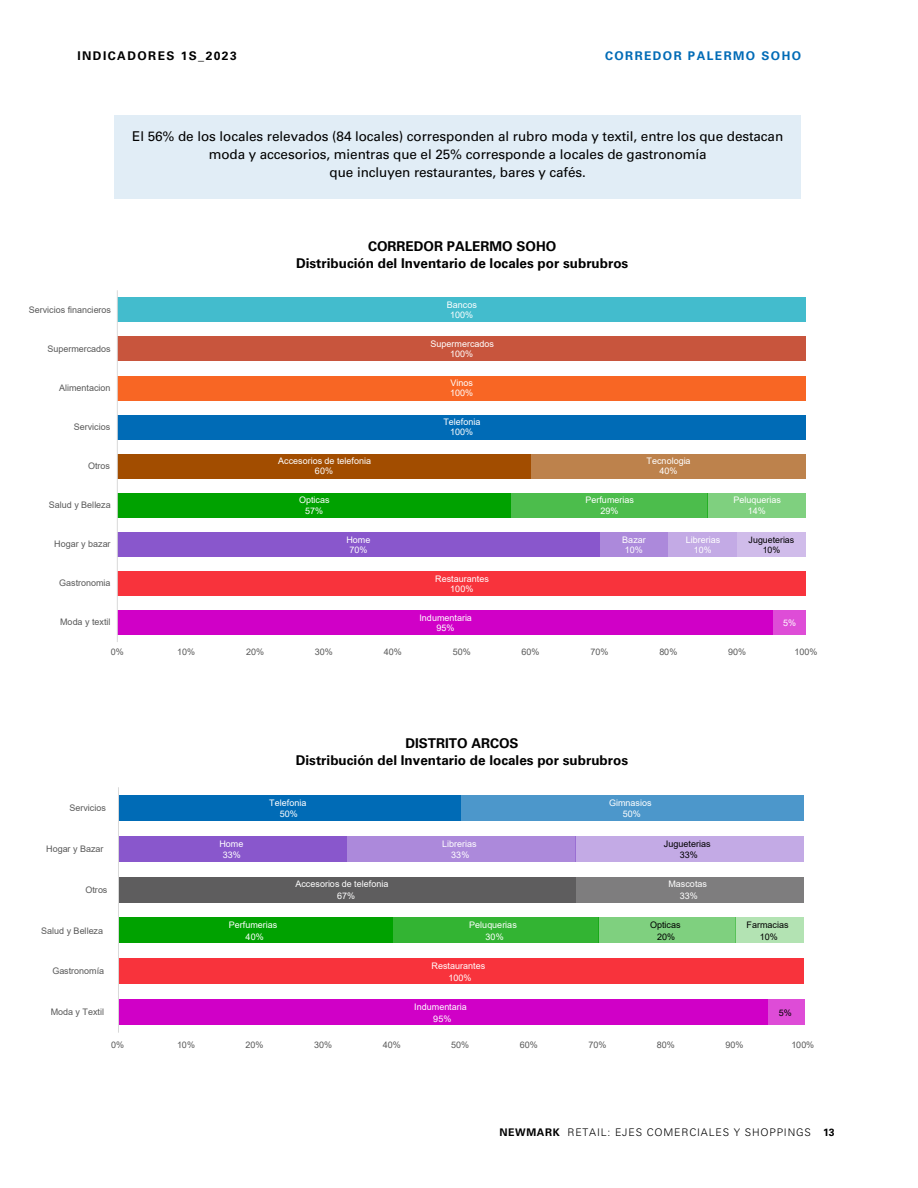
<style>
.page{position:relative;width:918px;height:1188px;background:#fff}
.page>*{position:absolute;margin:0;border:0;box-sizing:border-box;transform-origin:0 0}
.t1{font:13.5px/18px "Univers LT Pro 55 Roman";letter-spacing:-.005em;color:#000;text-align:center}
.t2{font:700 13.5px/16.5px "Univers LT Pro 65";color:#000;text-align:center}
.t3{font:700 12px "Univers LT Pro 65";letter-spacing:.12em;color:#006bb6}
.t4{font:700 12px "Univers LT Pro 65";letter-spacing:.12em;color:#000}
.t5{font:300 10.5px "Univers LT Pro 45";letter-spacing:.08em;color:#000}
.t6{font:9px/10.1px "Arial";letter-spacing:.005em;color:#fff;text-align:center}
.t7{font:9px "Arial";color:#595959}
.t8{font:9px/11.4px "Arial";letter-spacing:.005em;color:#000;text-align:center}
.t9{font:8.85px/10.1px "Arial";letter-spacing:.005em;color:#000;text-align:center}
.t10{font:8.85px "Arial";color:#fff}
.s1{font-family:"Univers LT Pro 65";font-weight:700}
</style>
<div class="page">
<div style="left:114px;top:115px;width:687px;height:84px;background:#e1edf6"></div>
<div style="left:117px;top:610px;width:656px;height:25px;background:#d000c7"></div>
<div style="left:773px;top:610px;width:33px;height:25px;background:#de4dd7"></div>
<div style="left:117px;top:571px;width:689px;height:25px;background:#f8333c"></div>
<div style="left:117px;top:532px;width:482px;height:25px;background:#8957cc"></div>
<div style="left:599px;top:532px;width:69px;height:25px;background:#ac89db"></div>
<div style="left:668px;top:532px;width:69px;height:25px;background:#c3aae5"></div>
<div style="left:737px;top:532px;width:69px;height:25px;background:#d0bcea"></div>
<div style="left:117px;top:493px;width:394px;height:25px;background:#00a200"></div>
<div style="left:511px;top:493px;width:197px;height:25px;background:#4cbd4c"></div>
<div style="left:708px;top:493px;width:98px;height:25px;background:#7fd07f"></div>
<div style="left:117px;top:454px;width:413px;height:24px;background:#a24d00"></div>
<div style="left:530px;top:454px;width:276px;height:24px;background:#bd824c"></div>
<div style="left:117px;top:415px;width:689px;height:24px;background:#006bb6"></div>
<div style="left:117px;top:376px;width:689px;height:24px;background:#f86624"></div>
<div style="left:117px;top:337px;width:689px;height:24px;background:#c8553d"></div>
<div style="left:117px;top:298px;width:689px;height:24px;background:#43bccd"></div>
<hr style="left:117px;top:290px;width:1px;height:352px;background:#d9d9d9">
<div style="left:118px;top:999px;width:650px;height:26px;background:#d000c7"></div>
<div style="left:768px;top:999px;width:36px;height:26px;background:#de4cd7"></div>
<div style="left:118px;top:958px;width:686px;height:26px;background:#f8333c"></div>
<div style="left:118px;top:918px;width:275px;height:25px;background:#00a200"></div>
<div style="left:393px;top:918px;width:206px;height:25px;background:#33b433"></div>
<div style="left:599px;top:918px;width:137px;height:25px;background:#7fd07f"></div>
<div style="left:736px;top:918px;width:68px;height:25px;background:#b3e3b3"></div>
<div style="left:118px;top:877px;width:458px;height:25px;background:#5e5d5e"></div>
<div style="left:576px;top:877px;width:228px;height:25px;background:#7e7d7e"></div>
<div style="left:118px;top:836px;width:229px;height:25px;background:#8957cc"></div>
<div style="left:347px;top:836px;width:229px;height:25px;background:#ac89db"></div>
<div style="left:576px;top:836px;width:228px;height:25px;background:#c3aae5"></div>
<div style="left:118px;top:795px;width:343px;height:25px;background:#006bb6"></div>
<div style="left:461px;top:795px;width:343px;height:25px;background:#4c97cb"></div>
<hr style="left:118px;top:787px;width:1px;height:246px;background:#d9d9d9">
<h2 class="t4" style="left:77px;top:48px;width:161px">INDICADORES 1S_2023</h2>
<h2 class="t3" style="left:605px;top:48px;width:198px">CORREDOR PALERMO SOHO</h2>
<h1 class="t1" style="left:132px;top:127px;width:653px">El 56% de los locales relevados (84 locales) corresponden al rubro moda y textil, entre los que destacan moda y accesorios, mientras que el 25% corresponde a locales de gastronomía<br>que incluyen restaurantes, bares y cafés.</h1>
<h1 class="t2" style="left:296px;top:237px;width:334px">CORREDOR PALERMO SOHO<br>Distribución del Inventario de locales por subrubros</h1>
<p class="t7" style="left:29px;top:303px;width:84px">Servicios financieros</p>
<p class="t6" style="left:447px;top:300px;width:32px">Bancos<br>100%</p>
<p class="t7" style="left:47px;top:342px;width:65px">Supermercados</p>
<p class="t6" style="left:430px;top:339px;width:65px">Supermercados<br>100%</p>
<p class="t7" style="left:59px;top:381px;width:53px">Alimentacion</p>
<p class="t6" style="left:450px;top:378px;width:25px;text-align:left">Vinos<br>100%</p>
<p class="t7" style="left:74px;top:421px;width:38px">Servicios</p>
<p class="t6" style="left:443px;top:417px;width:39px">Telefonia<br>100%</p>
<p class="t7" style="left:88px;top:460px;width:23px">Otros</p>
<p class="t6" style="left:278px;top:456px;width:95px">Accesorios de telefonia<br>60%</p>
<p class="t6" style="left:647px;top:456px;width:46px">Tecnologia<br>40%</p>
<p class="t7" style="left:49px;top:499px;width:63px">Salud y Belleza</p>
<p class="t6" style="left:299px;top:495px;width:32px">Opticas<br>57%</p>
<p class="t6" style="left:585px;top:495px;width:50px">Perfumerias<br>29%</p>
<p class="t6" style="left:733px;top:495px;width:49px">Peluquerias<br>14%</p>
<p class="t7" style="left:54px;top:538px;width:58px">Hogar y bazar</p>
<p class="t6" style="left:346px;top:534px;width:26px">Home<br>70%</p>
<p class="t6" style="left:622px;top:534px;width:25px;text-align:left">Bazar<br>10%</p>
<p class="t6" style="left:686px;top:534px;width:36px">Librerias</p>
<p class="t10" style="left:694px;top:543px;width:19px">10%</p>
<p class="t9" style="left:749px;top:534px;width:47px">Jugueterias<br>10%</p>
<p class="t7" style="left:59px;top:577px;width:53px">Gastronomia</p>
<p class="t6" style="left:435px;top:573px;width:55px">Restaurantes<br>100%</p>
<p class="t7" style="left:60px;top:616px;width:52px">Moda y textil</p>
<p class="t6" style="left:419px;top:613px;width:54px">Indumentaria<br>95%</p>
<p class="t6" style="left:783px;top:618px;width:15px">5%</p>
<p class="t7" style="left:111px;top:646px;width:14px">0%</p>
<p class="t7" style="left:177px;top:646px;width:19px">10%</p>
<p class="t7" style="left:246px;top:646px;width:19px">20%</p>
<p class="t7" style="left:315px;top:646px;width:19px">30%</p>
<p class="t7" style="left:384px;top:646px;width:19px">40%</p>
<p class="t7" style="left:453px;top:646px;width:19px">50%</p>
<p class="t7" style="left:522px;top:646px;width:19px">60%</p>
<p class="t7" style="left:590px;top:646px;width:19px">70%</p>
<p class="t7" style="left:659px;top:646px;width:19px">80%</p>
<p class="t7" style="left:728px;top:646px;width:19px">90%</p>
<p class="t7" style="left:795px;top:646px;width:24px">100%</p>
<h1 class="t2" style="left:296px;top:735px;width:334px">DISTRITO ARCOS<br>Distribución del Inventario de locales por subrubros</h1>
<p class="t7" style="left:69px;top:802px;width:38px">Servicios</p>
<p class="t6" style="left:269px;top:797px;width:39px;line-height:11.4px">Telefonia<br>50%</p>
<p class="t6" style="left:609px;top:797px;width:44px;line-height:11.4px">Gimnasios<br>50%</p>
<p class="t7" style="left:46px;top:842px;width:59px">Hogar y Bazar</p>
<p class="t6" style="left:219px;top:838px;width:26px;line-height:11.4px">Home<br>33%</p>
<p class="t6" style="left:442px;top:838px;width:36px;line-height:11.4px">Librerias<br>33%</p>
<p class="t8" style="left:664px;top:838px;width:48px">Jugueterias<br>33%</p>
<p class="t7" style="left:86px;top:883px;width:23px">Otros</p>
<p class="t6" style="left:337px;top:879px;width:53px;line-height:11.4px;text-align:left;text-indent:-42px">Accesorios de telefonia<br>67%</p>
<p class="t6" style="left:668px;top:879px;width:40px;line-height:11.4px">Mascotas<br>33%</p>
<p class="t7" style="left:41px;top:924px;width:63px">Salud y Belleza</p>
<p class="t6" style="left:229px;top:919px;width:50px;line-height:11.4px">Perfumerias<br>40%</p>
<p class="t6" style="left:469px;top:919px;width:49px;line-height:11.4px">Peluquerias<br>30%</p>
<p class="t8" style="left:650px;top:919px;width:32px">Opticas<br>20%</p>
<p class="t8" style="left:747px;top:919px;width:44px">Farmacias<br>10%</p>
<p class="t7" style="left:52px;top:965px;width:53px">Gastronomía</p>
<p class="t6" style="left:432px;top:960px;width:55px;line-height:11.4px">Restaurantes<br>100%</p>
<p class="t7" style="left:51px;top:1006px;width:55px">Moda y Textil</p>
<p class="t6" style="left:414px;top:1001px;width:54px;line-height:11.4px">Indumentaria<br>95%</p>
<p class="t8" style="left:779px;top:1007px;width:15px">5%</p>
<p class="t7" style="left:111px;top:1038px;width:14px">0%</p>
<p class="t7" style="left:177px;top:1038px;width:19px">10%</p>
<p class="t7" style="left:246px;top:1038px;width:19px">20%</p>
<p class="t7" style="left:314px;top:1038px;width:19px">30%</p>
<p class="t7" style="left:383px;top:1038px;width:19px">40%</p>
<p class="t7" style="left:451px;top:1038px;width:19px">50%</p>
<p class="t7" style="left:520px;top:1038px;width:19px">60%</p>
<p class="t7" style="left:588px;top:1038px;width:19px">70%</p>
<p class="t7" style="left:657px;top:1038px;width:19px">80%</p>
<p class="t7" style="left:726px;top:1038px;width:19px">90%</p>
<p class="t7" style="left:791px;top:1038px;width:24px">100%</p>
<p class="t5" style="left:499px;top:1126px;width:337px"><span class="s1">NEWMARK</span> RETAIL: EJES COMERCIALES Y SHOPPINGS <span class="s1">13</span></p>
</div>
